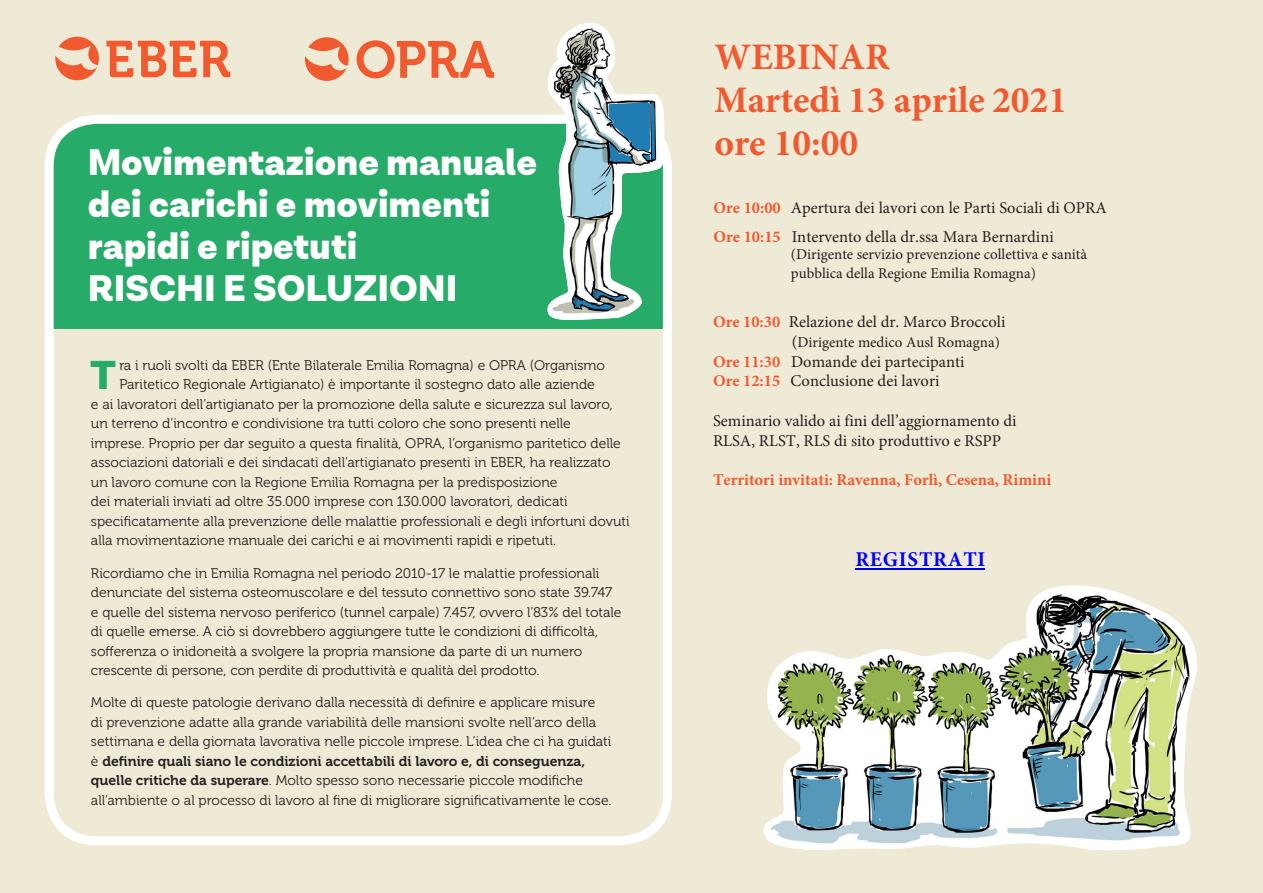
<style>
.page{position:relative;width:1263px;height:893px;background:#efead6}
.page>*{position:absolute;margin:0;border:0;box-sizing:border-box;transform-origin:0 0}
.t1{font:900 40.95px "Lota Grotesque";color:#26ab68}
.t2{font:900 37.5px/42px "Lota Grotesque";color:#fff}
.t3{font:700 37.5px/43px "Minion Pro";color:#f1592f}
.t4{font:700 21px "Minion Pro";letter-spacing:.035em;color:#00f}
.t5{font:16.5px/19.8px "Minion Pro";color:#231f20}
.t6{font:700 16.5px "Minion Pro";color:#f15a30}
.t7{font:15px/19px "Minion Pro";color:#231f20}
.t8{font:13.95px/19.5px "Museo 300";color:#231f20}
.t9{font:13.95px "Museo 700";color:#231f20}
.s1{font-family:"Museo 300"}
.s2{font-family:"Museo 700"}
.s3{font-weight:700;color:#f1592f}
.s4{font-size:16.5px}
.s5{font-weight:700;color:#f15a30}
</style>
<div class="page">
<div style="left:49px;top:119px;width:618px;height:209px;background:#26ab68"></div>
<div style="left:45px;top:115px;width:627px;height:730px;border:9px solid #fff;border-radius:47px"></div>
<svg style="left:55px;top:37px;width:44px;height:43px"></svg>
<svg style="left:106px;top:41px;width:124px;height:36px"></svg>
<svg style="left:305px;top:37px;width:44px;height:44px"></svg>
<svg style="left:357px;top:40px;width:137px;height:38px"></svg>
<img style="left:763px;top:586px;width:434px;height:265px">
<img style="left:546px;top:23px;width:119px;height:298px">
<hr style="left:856px;top:568px;width:129px;height:1px;background:#00f">
<h2 class="t2" style="left:88px;top:142px;width:451px">Movimentazione manuale dei carichi e movimenti rapidi e ripetuti<br>Rischi e soluzioni</h2>
<h1 class="t1" style="left:91px;top:351px;width:27px">T</h1>
<p class="t8" style="left:119px;top:355px;width:487px">ra i ruoli svolti da EBER (Ente Bilaterale Emilia Romagna) e OPRA (Organismo</p>
<p class="t8" style="left:119px;top:375px;width:477px">Paritetico Regionale Artigianato) è importante il sostegno dato alle aziende</p>
<p class="t8" style="left:91px;top:395px;width:523px">e ai lavoratori dell’artigianato per la promozione della salute e sicurezza sul lavoro,</p>
<p class="t8" style="left:91px;top:414px;width:481px">un terreno d’incontro e condivisione tra tutti coloro che sono presenti nelle</p>
<p class="t8" style="left:91px;top:434px;width:531px">imprese. Proprio per dar seguito a questa finalità, OPRA, l’organismo paritetico delle</p>
<p class="t8" style="left:91px;top:453px;width:521px">associazioni datoriali e dei sindacati dell’artigianato presenti in EBER, ha realizzato</p>
<p class="t8" style="left:91px;top:473px;width:468px">un lavoro comune con la Regione Emilia Romagna per la predisposizione</p>
<p class="t8" style="left:91px;top:492px;width:478px">dei materiali inviati ad oltre 35.000 imprese con 130.000 lavoratori, dedicati</p>
<p class="t8" style="left:91px;top:512px;width:540px">specificatamente alla prevenzione delle malattie professionali e degli infortuni dovuti</p>
<p class="t8" style="left:91px;top:531px;width:466px">alla movimentazione manuale dei carichi e ai movimenti rapidi e ripetuti.</p>
<p class="t8" style="left:91px;top:563px;width:532px">Ricordiamo che in Emilia Romagna nel periodo 2010-17 le malattie professionali denunciate del sistema osteomuscolare e del tessuto connettivo sono state 39.747 e quelle del sistema nervoso periferico (tunnel carpale) 7.457, ovvero l’83% del totale di quelle emerse. A ciò si dovrebbero aggiungere tutte le condizioni di difficoltà, sofferenza o inidoneità a svolgere la propria mansione da parte di un numero crescente di persone, con perdite di produttività e qualità del prodotto.</p>
<p class="t8" style="left:91px;top:693px;width:522px">Molte di queste patologie derivano dalla necessità di definire e applicare misure<br>di prevenzione adatte alla grande variabilità delle mansioni svolte nell’arco della settimana e della giornata lavorativa nelle piccole imprese. L’idea che ci ha guidati</p>
<p class="t9" style="left:91px;top:753px;width:496px"><span class="s1">è</span> definire quali siano le condizioni accettabili di lavoro e, di conseguenza,</p>
<p class="t8" style="left:91px;top:771px;width:522px"><span class="s2">quelle critiche da superare</span>. Molto spesso sono necessarie piccole modifiche all’ambiente o al processo di lavoro al fine di migliorare significativamente le cose.</p>
<h2 class="t3" style="left:714px;top:35px;width:354px">WEBINAR<br>Martedì 13 aprile 2021 ore 10:00</h2>
<p class="t5" style="left:714px;top:193px;width:395px;line-height:29.1px"><span class="s3">Ore 10:00</span> Apertura dei lavori con le Parti Sociali di OPRA<br><span class="s3">Ore 10:15</span> Intervento della dr.ssa Mara Bernardini</p>
<p class="t7" style="left:791px;top:245px;width:298px">(Dirigente servizio prevenzione collettiva e sanità pubblica della Regione Emilia Romagna)</p>
<p class="t5" style="left:713px;top:312px;width:294px"><span class="s3">Ore 10:30</span> Relazione del dr. Marco Broccoli</p>
<p class="t7" style="left:792px;top:332px;width:210px"><span class="s4">(</span>Dirigente medico Ausl Romagna)</p>
<p class="t5" style="left:713px;top:351px;width:253px"><span class="s3">Ore</span> <span class="s5">11:</span><span class="s3">30</span> Domande dei partecipanti<br><span class="s3">Ore 12:15</span> Conclusione dei lavori</p>
<p class="t5" style="left:713px;top:411px;width:305px">Seminario valido ai fini dell’aggiornamento di<br>RLSA, RLST, RLS di sito produttivo e RSPP</p>
<p class="t6" style="left:713px;top:468px;width:340px">Territori invitati: Ravenna, Forlì, Cesena, Rimini</p>
<h3 class="t4" style="left:855px;top:544px;width:132px">REGISTRATI</h3>
</div>
